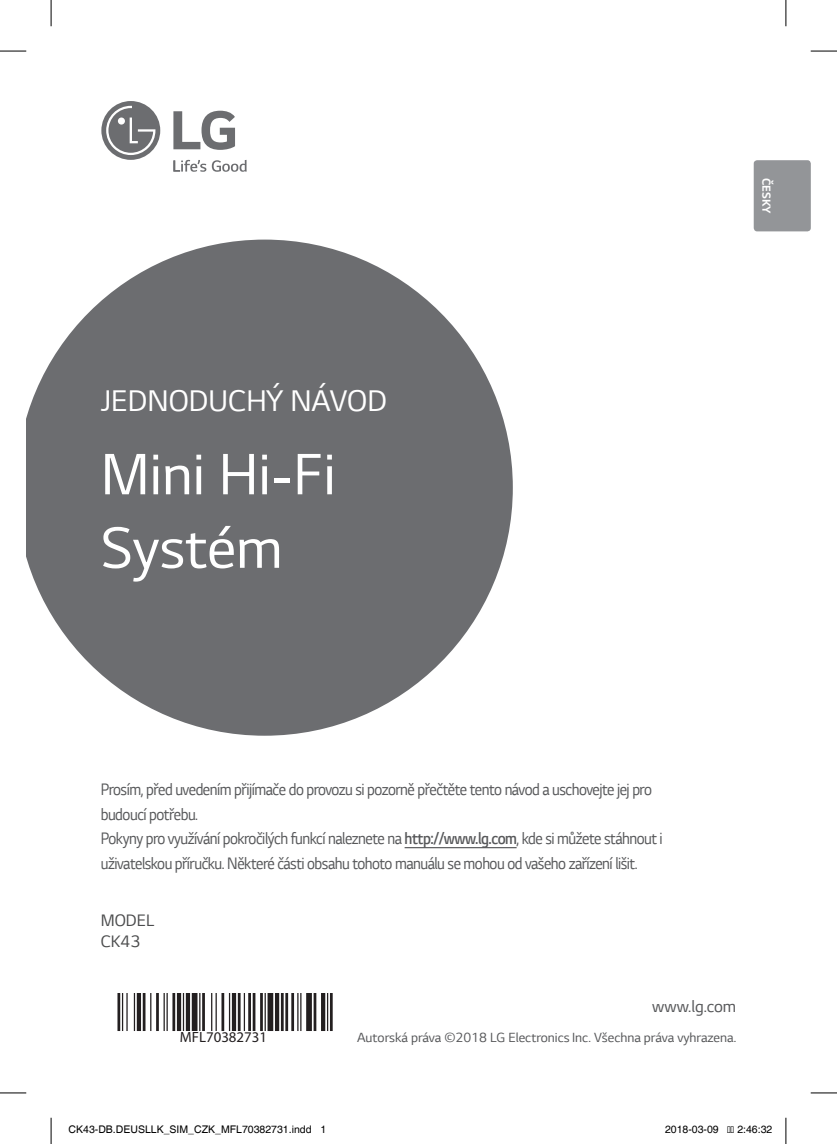
<style>
.page{position:relative;width:837px;height:1144px;background:#fff}
.page>*{position:absolute;margin:0;border:0;box-sizing:border-box;transform-origin:0 0}
.t1{font:61.25px/73.5px "LG Smart";color:#fff}
.t2{font:31.5px "LG Smart";color:#fff}
.t3{font:17.5px/24.5px "LG Smart";letter-spacing:-.03em;color:#57585a;scale:.89 1}
.t4{font:17.5px "LG Smart";letter-spacing:-.03em;color:#57585a}
.t5{font:17.5px/21px "LG Smart";color:#4b4c4d}
.t6{font:14.88px "Courier";color:#231f20}
.t7{font:14px "LG Smart";color:#57585a}
.t8{font:700 12.25px "LG Smart";color:#fff}
.t9{font:10.5px "Helvetica";color:#000}
.s1{font-weight:300}
</style>
<div class="page">
<svg style="left:173px;top:160px;width:33px;height:12px"></svg>
<svg style="left:212px;top:160px;width:34px;height:12px"></svg>
<svg style="left:173px;top:111px;width:62px;height:39px"></svg>
<svg style="left:101px;top:101px;width:59px;height:59px"></svg>
<svg style="left:26px;top:240px;width:486px;height:496px;fill:#6c6d70"></svg>
<hr style="left:404px;top:847px;width:112px;height:1px;background:#57585a">
<div style="left:753px;top:160px;width:57px;height:71px;background:#939598;border-radius:3px"></div>
<hr style="left:117px;top:994px;width:3px;height:37px;background:#231f20">
<hr style="left:122px;top:994px;width:1px;height:37px;background:#231f20">
<hr style="left:126px;top:994px;width:2px;height:37px;background:#231f20">
<hr style="left:134px;top:994px;width:1px;height:37px;background:#231f20">
<hr style="left:137px;top:994px;width:4px;height:37px;background:#231f20">
<hr style="left:143px;top:994px;width:2px;height:37px;background:#231f20">
<hr style="left:150px;top:994px;width:1px;height:37px;background:#231f20">
<hr style="left:156px;top:994px;width:3px;height:37px;background:#231f20">
<hr style="left:163px;top:994px;width:2px;height:37px;background:#231f20">
<hr style="left:166px;top:994px;width:2px;height:37px;background:#231f20">
<hr style="left:172px;top:994px;width:3px;height:37px;background:#231f20">
<hr style="left:177px;top:994px;width:4px;height:37px;background:#231f20">
<hr style="left:183px;top:994px;width:1px;height:37px;background:#231f20">
<hr style="left:186px;top:994px;width:4px;height:37px;background:#231f20">
<div style="left:192px;top:994px;width:5px;height:37px;background:#231f20"></div>
<hr style="left:199px;top:994px;width:1px;height:37px;background:#231f20">
<hr style="left:202px;top:994px;width:3px;height:37px;background:#231f20">
<hr style="left:211px;top:994px;width:1px;height:37px;background:#231f20">
<hr style="left:215px;top:994px;width:2px;height:37px;background:#231f20">
<hr style="left:221px;top:994px;width:3px;height:37px;background:#231f20">
<hr style="left:229px;top:994px;width:1px;height:37px;background:#231f20">
<hr style="left:232px;top:994px;width:4px;height:37px;background:#231f20">
<hr style="left:238px;top:994px;width:2px;height:37px;background:#231f20">
<hr style="left:244px;top:994px;width:1px;height:37px;background:#231f20">
<hr style="left:248px;top:994px;width:3px;height:37px;background:#231f20">
<hr style="left:252px;top:994px;width:3px;height:37px;background:#231f20">
<hr style="left:260px;top:994px;width:3px;height:37px;background:#231f20">
<hr style="left:264px;top:994px;width:2px;height:37px;background:#231f20">
<div style="left:267px;top:994px;width:6px;height:37px;background:#231f20"></div>
<hr style="left:275px;top:994px;width:4px;height:37px;background:#231f20">
<hr style="left:281px;top:994px;width:2px;height:37px;background:#231f20">
<hr style="left:285px;top:994px;width:3px;height:37px;background:#231f20">
<hr style="left:291px;top:994px;width:3px;height:37px;background:#231f20">
<hr style="left:297px;top:994px;width:1px;height:37px;background:#231f20">
<hr style="left:300px;top:994px;width:1px;height:37px;background:#231f20">
<div style="left:306px;top:994px;width:6px;height:37px;background:#231f20"></div>
<hr style="left:313px;top:994px;width:3px;height:37px;background:#231f20">
<hr style="left:321px;top:994px;width:4px;height:37px;background:#231f20">
<hr style="left:327px;top:994px;width:1px;height:37px;background:#231f20">
<hr style="left:330px;top:994px;width:2px;height:37px;background:#231f20">
<svg style="left:0;top:51px;width:26px;height:1px"></svg>
<svg style="left:810px;top:51px;width:26px;height:1px"></svg>
<svg style="left:0;top:1092px;width:26px;height:1px"></svg>
<svg style="left:810px;top:1092px;width:26px;height:1px"></svg>
<svg style="left:51px;top:0;width:1px;height:26px"></svg>
<svg style="left:51px;top:1118px;width:1px;height:26px"></svg>
<svg style="left:785px;top:0;width:1px;height:26px"></svg>
<svg style="left:785px;top:1118px;width:1px;height:26px"></svg>
<h2 class="t2" style="left:101px;top:382px;width:287px">JEDNODUCHÝ NÁVOD</h2>
<h1 class="t1" style="left:101px;top:438px;width:236px">Mini Hi-Fi<br>Systém</h1>
<p class="t8" style="left:773px;top:178px;width:37px;rotate:90deg">ČESKY</p>
<p class="t3" style="left:101px;top:777px;width:632px">Prosím, před uvedením přijímače do provozu si pozorně přečtěte tento návod a uschovejte jej pro budoucí potřebu.<br>Pokyny pro využívání pokročilých funkcí naleznete na <span class="s1">http://www.lg.com</span>, kde si můžete stáhnout i uživatelskou příručku. Některé části obsahu tohoto manuálu se mohou od vašeho zařízení lišit.</p>
<p class="t5" style="left:101px;top:910px;width:55px">MODEL<br>CK43</p>
<p class="t6" style="left:180px;top:1028px;width:89px">MFL70382731</p>
<p class="t4" style="left:652px;top:996px;width:85px">www.lg.com</p>
<p class="t7" style="left:357px;top:1029px;width:380px">Autorská práva ©2018 LG Electronics Inc. Všechna práva vyhrazena.</p>
<p class="t9" style="left:69px;top:1124px;width:259px">CK43-DB.DEUSLLK_SIM_CZK_MFL70382731.indd 1</p>
<p class="t9" style="left:664px;top:1124px;width:55px">2018-03-09</p>
<p class="t9" style="left:737px;top:1124px;width:37px">2:46:32</p>
</div>
